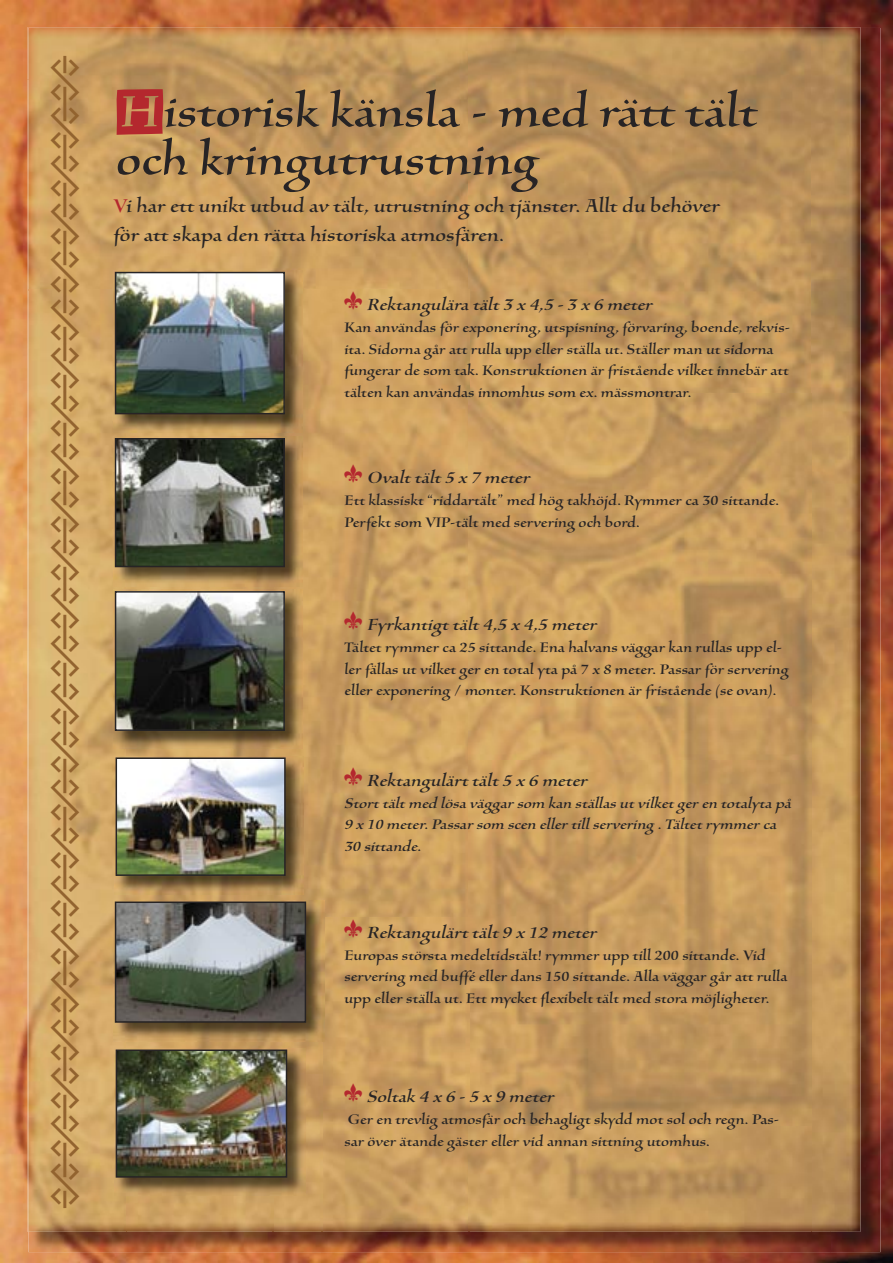
<style>
.page{position:relative;width:893px;height:1263px;background:#fff}
.page>*{position:absolute;margin:0;border:0;box-sizing:border-box;transform-origin:0 0}
.t1{font:57px/48px "Silentium Pro Roman I";color:#272425}
.t2{font:48px "Rusticana Borders";letter-spacing:-.005em;color:#92632f}
.t3{font:24px/28.8px "Silentium Pro Roman I";color:#272425}
.t4{font:21px "Silentium Pro Roman I";color:#272425}
.t5{font:18px/21.6px "Silentium Pro Roman I";color:#272425}
.s1{color:#b4282e}
</style>
<div class="page">
<img style="left:0;top:0;width:893px;height:1263px">
<img style="left:831px;top:28px;width:49px;height:1224px">
<img style="left:28px;top:1232px;width:803px;height:20px">
<img style="left:28px;top:28px;width:441px;height:261px">
<img style="left:469px;top:28px;width:391px;height:1204px">
<img style="left:28px;top:289px;width:98px;height:943px">
<img style="left:274px;top:289px;width:195px;height:628px">
<img style="left:126px;top:433px;width:148px;height:4px">
<img style="left:126px;top:586px;width:148px;height:4px">
<img style="left:126px;top:749px;width:148px;height:7px">
<img style="left:126px;top:894px;width:148px;height:6px">
<img style="left:323px;top:917px;width:146px;height:315px">
<img style="left:126px;top:1041px;width:197px;height:33px">
<img style="left:274px;top:1074px;width:49px;height:158px">
<img style="left:126px;top:1195px;width:148px;height:37px">
<img style="left:114px;top:271px;width:189px;height:162px">
<img style="left:115px;top:272px;width:170px;height:142px">
<img style="left:114px;top:590px;width:189px;height:159px">
<svg style="left:115px;top:591px;width:170px;height:140px;background:#4d524e"></svg>
<img style="left:114px;top:437px;width:189px;height:149px">
<svg style="left:115px;top:438px;width:170px;height:129px;background:#5f6359"></svg>
<img style="left:114px;top:900px;width:210px;height:141px">
<svg style="left:115px;top:901px;width:191px;height:122px;background:#6b6f69"></svg>
<img style="left:114px;top:756px;width:189px;height:138px">
<img style="left:116px;top:757px;width:170px;height:119px">
<img style="left:114px;top:1048px;width:192px;height:147px">
<img style="left:116px;top:1049px;width:171px;height:129px">
<svg style="left:344px;top:291px;width:18px;height:19px"></svg>
<svg style="left:344px;top:464px;width:18px;height:19px"></svg>
<svg style="left:344px;top:611px;width:18px;height:19px"></svg>
<svg style="left:344px;top:767px;width:18px;height:19px"></svg>
<svg style="left:344px;top:919px;width:18px;height:19px"></svg>
<svg style="left:344px;top:1083px;width:18px;height:19px"></svg>
<h2 class="t2" style="left:45px;top:1208px;width:1154px;rotate:-90deg">GGGGGGGGGGGGGGGGGGGGGGGG</h2>
<h1 class="t1" style="left:116px;top:83px;width:643px"><span class="s1">H</span>istorisk känsla - med rätt tält och kringutrustning</h1>
<h3 class="t3" style="left:113px;top:190px;width:608px"><span class="s1">V</span>i har ett unikt utbud av tält, utrustning och tjänster. Allt du behöver för att skapa den rätta historiska atmosfären.</h3>
<p class="t4" style="left:367px;top:289px;width:290px">Rektangulära tält3 x 4,5 -3 x 6 meter</p>
<p class="t5" style="left:344px;top:315px;width:447px">Kan användas för exponering, utspisning, förvaring, boende, rekvis&shy;ita. Sidorna går att rulla upp eller ställa ut. Ställer man ut sidorna fungerar de som tak. Konstruktionen är fristående vilket innebär att tälten kan användas innomhus som ex. mässmontrar.</p>
<p class="t4" style="left:367px;top:462px;width:168px">Ovalttält5 x 7 meter</p>
<p class="t5" style="left:344px;top:488px;width:436px">Ett klassiskt “riddartält” med hög takhöjd. Rymmer ca 30 sittande.<br>Perfekt som VIP-tält med servering och bord.</p>
<p class="t4" style="left:367px;top:609px;width:235px">Fyrkantigttält4,5 x 4,5 meter</p>
<p class="t5" style="left:344px;top:635px;width:446px">Tältet rymmer ca 25 sittande. Ena halvans väggar kan rullas upp el&shy;ler fällas ut vilket ger en total yta på 7 x 8 meter. Passar för servering eller exponering / monter. Konstruktionen är fristående (se ovan).</p>
<p class="t4" style="left:367px;top:765px;width:225px">Rektangulärttält5 x 6 meter</p>
<p class="t5" style="left:344px;top:791px;width:452px">Storttältmed lösa väggar som kan ställas utvilketger en totalyta p å<br>9 x 10 meter.Passar som scen eller tillservering .Tältetrymmer ca<br>30 sittande.</p>
<p class="t4" style="left:367px;top:917px;width:235px">Rektangulärttält9 x 12 meter</p>
<p class="t5" style="left:344px;top:943px;width:445px">Europas största medeltidstält! rymmer upp till 200 sittande. Vid servering med buffé eller dans 150 sittande. Alla väggar går att rulla upp eller ställa ut. Ett mycket flexibelt tält med stora möjligheter.</p>
<p class="t4" style="left:367px;top:1081px;width:192px">Soltak 4 x 6 -5 x 9 meter</p>
<p class="t5" style="left:344px;top:1107px;width:436px">Ger en trevlig atmosfär och behagligt skydd mot sol och regn. Pas&shy;sar över ätande gäster eller vid annan sittning utomhus.</p>
</div>
